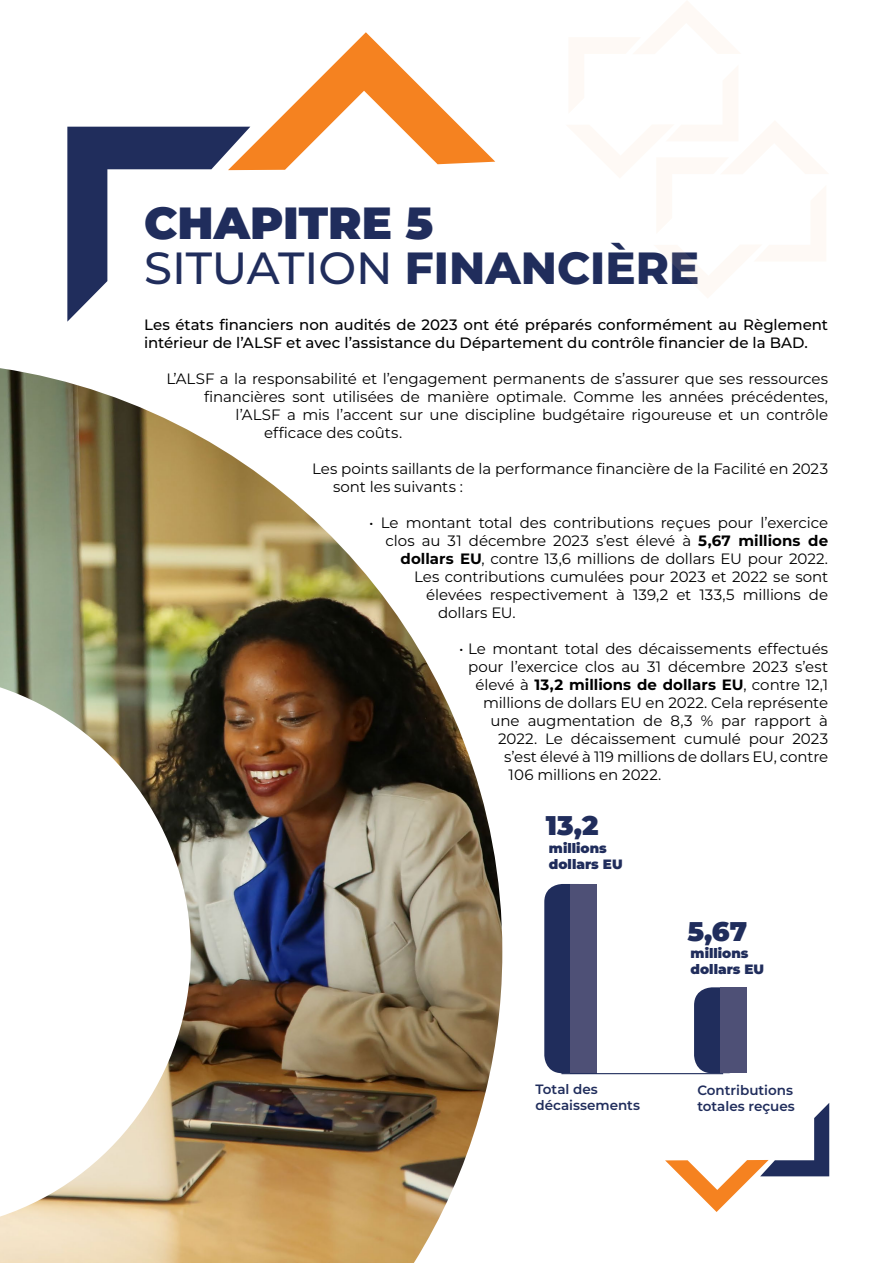
<style>
.page{position:relative;width:893px;height:1263px;background:#fff}
.page>*{position:absolute;margin:0;border:0;box-sizing:border-box;transform-origin:0 0}
.t1{font:800 45px/45px "Montserrat";color:#202d5c;text-align:center}
.t2{font:900 45px "Montserrat";letter-spacing:.065em;color:#202d5c}
.t3{font:900 27px "Montserrat";color:#202d5c}
.t4{font:15px/18px "Montserrat";letter-spacing:-.005em;color:#000}
.t5{font:500 15px/18px "Montserrat";color:#000}
.t6{font:700 15px "Montserrat";color:#000}
.t7{font:600 13.5px/16.2px "Montserrat";color:#202d5c}
.t8{font:900 13.5px/16.2px "Montserrat";color:#202d5c}
.s1{font-weight:900}
.s2{font-weight:500}
.s3{font-weight:700}
.s4{font-weight:400}
</style>
<div class="page">
<svg style="left:665px;top:1103px;width:164px;height:109px"></svg>
<svg style="left:67px;top:32px;width:428px;height:290px"></svg>
<img style="left:0;top:368px;width:502px;height:895px">
<div style="left:544px;top:884px;width:53px;height:189px;background:#202d5c;border-radius:18px"></div>
<div style="left:694px;top:987px;width:52px;height:86px;background:#202d5c;border-radius:18px"></div>
<div style="left:570px;top:884px;width:27px;height:189px;background:#4e5076"></div>
<div style="left:720px;top:987px;width:26px;height:86px;background:#4e5076"></div>
<hr style="left:561px;top:1073px;width:162px;height:1px;background:#202d5c">
<h1 class="t2" style="left:144px;top:193px;width:167px">chapitre</h1>
<h1 class="t1" style="left:144px;top:200px;width:557px"><span class="s1">5<br></span><span class="s2">situation</span> FINANCIÈRE</h1>
<p class="t5" style="left:144px;top:315px;width:686px">Les états financiers non audités de 2023 ont été préparés conformément au Règlement intérieur de l’ALSF et avec l’assistance du Département du contrôle financier de la BAD.</p>
<p class="t4" style="left:167px;top:369px;width:663px">L’ALSF a la responsabilité et l’engagement permanents de s’assurer que ses ressources</p>
<p class="t4" style="left:204px;top:387px;width:626px">financières sont utilisées de manière optimale. Comme les années précédentes,</p>
<p class="t4" style="left:236px;top:405px;width:594px">l’ALSF a mis l’accent sur une discipline budgétaire rigoureuse et un contrôle</p>
<p class="t4" style="left:264px;top:423px;width:140px">efficace des coûts.</p>
<p class="t4" style="left:333px;top:459px;width:497px;text-indent:-21px">Les points saillants de la performance financière de la Facilité en 2023 sont les suivants :</p>
<p class="t4" style="left:369px;top:513px;width:460px">• Le montant total des contributions reçues pour l’exercice</p>
<p class="t4" style="left:386px;top:531px;width:444px">clos au 31 décembre 2023 s’est élevé à <span class="s3">5,67 millions de</span></p>
<p class="t4" style="left:401px;top:549px;width:429px"><span class="s3">dollars EU</span>, contre 13,6 millions de dollars EU pour 2022.</p>
<p class="t4" style="left:414px;top:567px;width:416px">Les contributions cumulées pour 2023 et 2022 se sont</p>
<p class="t4" style="left:426px;top:585px;width:403px">élevées respectivement à 139,2 et 133,5 millions de</p>
<p class="t4" style="left:438px;top:603px;width:79px">dollars EU.</p>
<p class="t4" style="left:459px;top:639px;width:371px">• Le montant total des décaissements effectués</p>
<p class="t4" style="left:468px;top:657px;width:362px">pour l’exercice clos au 31 décembre 2023 s’est</p>
<p class="t6" style="left:476px;top:675px;width:354px"><span class="s4">élevé à</span> 13,2 millions de dollars EU<span class="s4">, contre 12,1</span></p>
<p class="t4" style="left:483px;top:693px;width:346px">millions de dollars EU en 2022. Cela représente</p>
<p class="t4" style="left:491px;top:711px;width:339px">une augmentation de 8,3 % par rapport à</p>
<p class="t4" style="left:498px;top:729px;width:332px">2022. Le décaissement cumulé pour 2023</p>
<p class="t4" style="left:504px;top:747px;width:326px">s’est élevé à 119 millions de dollars EU, contre</p>
<p class="t4" style="left:509px;top:765px;width:154px">106 millions en 2022.</p>
<h2 class="t3" style="left:546px;top:807px;width:54px">13,2</h2>
<p class="t8" style="left:549px;top:839px;width:75px">millions dollars EU</p>
<p class="t7" style="left:535px;top:1081px;width:106px">Total des décaissements</p>
<h2 class="t3" style="left:687px;top:913px;width:61px">5,67</h2>
<p class="t8" style="left:691px;top:944px;width:75px">millions dollars EU</p>
<p class="t7" style="left:697px;top:1081px;width:99px">Contributions totales reçues</p>
</div>
